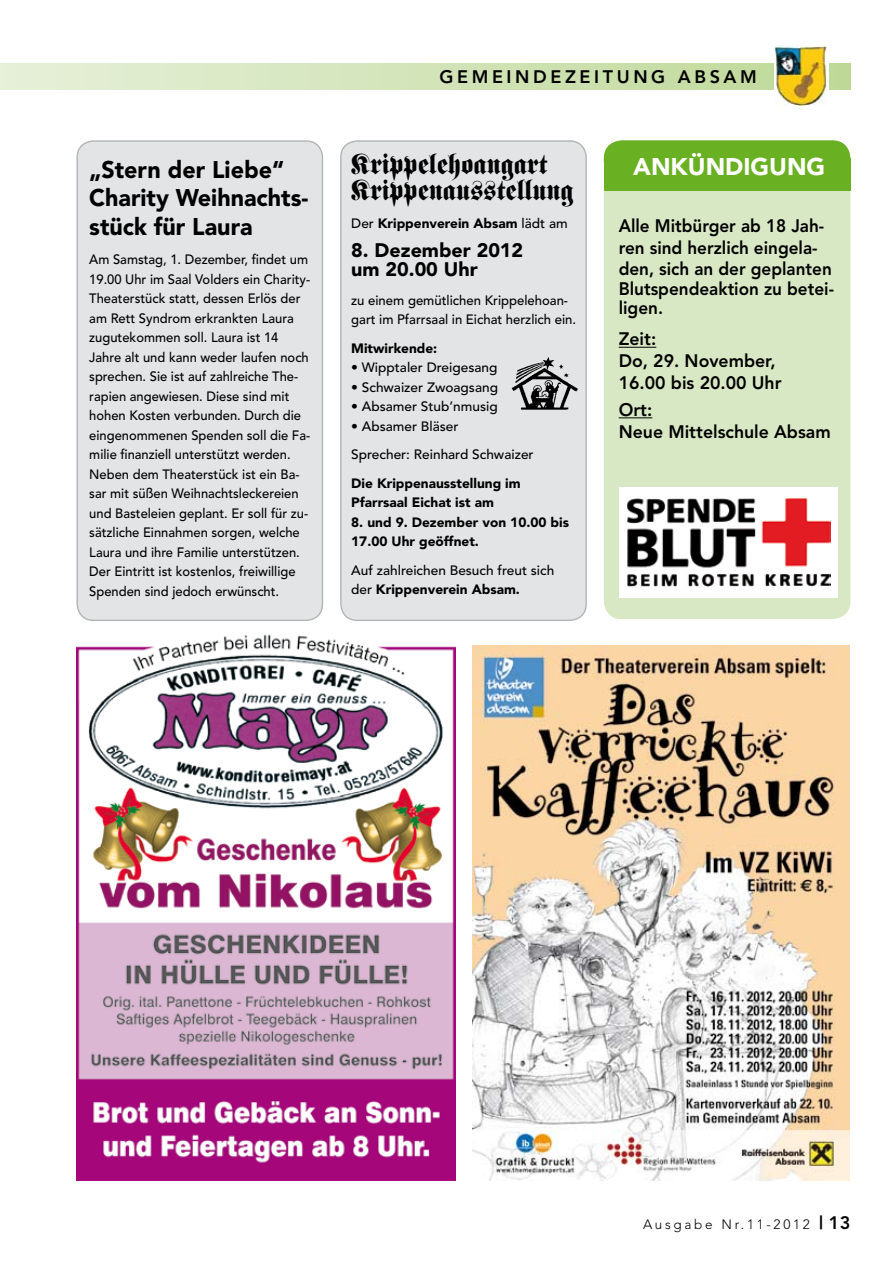
<style>
.page{position:relative;width:893px;height:1263px;background:#fff}
.page>*{position:absolute;margin:0;border:0;box-sizing:border-box;transform-origin:0 0}
.t1{font:28.5px/25.5px "Fette Fraktur";color:#000;scale:.92 1}
.t2{font:900 24px/28.5px "Avenir";color:#000}
.t3{font:900 24px "Avenir";color:#fff}
.t4{font:900 19.5px/19.5px "Avenir";color:#000}
.t5{font:800 18px/21.6px "Avenir";color:#000;scale:.95 1}
.t6{font:800 18px/21.9px "Avenir";color:#000}
.t7{font:800 18px "Avenir";letter-spacing:.2em;color:#000}
.t8{font:500 13.5px/19.5px "Avenir";color:#000;scale:.96 1}
.t9{font:500 13.5px/19.5px "Avenir";color:#000}
.t10{font:900 13.5px/19.5px "Avenir";color:#000}
.t11{font:300 13.5px "Avenir";letter-spacing:.2em;color:#000}
.s1{font-weight:500}
.s2{font-weight:900}
.s3{font-weight:800;font-size:18px}
</style>
<div class="page">
<div style="left:0;top:64px;width:850px;height:25px;background:linear-gradient(to right,#e7f0d9,#bed899)"></div>
<div style="left:774px;top:45px;width:55px;height:65px;background:#fff"></div>
<img style="left:775px;top:45px;width:52px;height:61px">
<img style="left:77px;top:634px;width:378px;height:546px">
<div style="left:341px;top:141px;width:245px;height:479px;background:#e3e4e5;border-radius:16px"></div>
<div style="left:340px;top:140px;width:247px;height:481px;border:1px solid #b1b3b4;border-radius:16px"></div>
<div style="left:77px;top:141px;width:245px;height:479px;background:#e3e4e5;border-radius:16px"></div>
<div style="left:77px;top:140px;width:246px;height:481px;border:1px solid #b1b3b4;border-radius:16px"></div>
<img style="left:511px;top:357px;width:67px;height:53px">
<img style="left:472px;top:645px;width:378px;height:535px">
<div style="left:604px;top:176px;width:246px;height:443px;background:#d9e8c4;border-radius:18px"></div>
<div style="left:604px;top:159px;width:246px;height:32px;background:#6ab023"></div>
<div style="left:604px;top:140px;width:246px;height:40px;background:#6ab023;border-radius:18px"></div>
<hr style="left:619px;top:347px;width:37px;height:1px;background:#000">
<hr style="left:619px;top:417px;width:33px;height:1px;background:#000">
<div style="left:619px;top:488px;width:218px;height:110px;background:#fff"></div>
<img style="left:627px;top:498px;width:203px;height:89px">
<h2 class="t2" style="left:89px;top:155px;width:221px">„Stern der Liebe“<br>Charity Weihnachts&shy;stück für Laura</h2>
<p class="t8" style="left:89px;top:250px;width:232px">Am Samstag, 1. Dezember, findet um 19.00 Uhr im Saal Volders ein Charity-Theaterstück statt, dessen Erlös der am Rett Syndrom erkrankten Laura zugutekommen soll. Laura ist 14<br>Jahre alt und kann weder laufen noch sprechen. Sie ist auf zahlreiche The&shy;rapien angewiesen. Diese sind mit hohen Kosten verbunden. Durch die eingenommenen Spenden soll die Fa&shy;milie finanziell unterstützt werden.<br>Neben dem Theaterstück ist ein Ba&shy;sar mit süßen Weihnachtsleckereien und Basteleien geplant. Er soll für zu&shy;sätzliche Einnahmen sorgen, welche Laura und ihre Familie unterstützen.<br>Der Eintritt ist kostenlos, freiwillige Spenden sind jedoch erwünscht.</p>
<h3 class="t7" style="left:440px;top:66px;width:319px">gemeindezeitung a bsa m</h3>
<h1 class="t1" style="left:351px;top:152px;width:243px">Krippelehoangart<br>Krippenausstellung</h1>
<p class="t10" style="left:351px;top:214px;width:218px"><span class="s1">Der</span> Krippenverein Absam <span class="s1">lädt am</span></p>
<h3 class="t4" style="left:351px;top:240px;width:174px">8. Dezember 2012 um 20.00 Uhr</h3>
<p class="t9" style="left:351px;top:291px;width:226px">zu einem gemütlichen Krippelehoan&shy;gart im Pfarrsaal in Eichat herzlich ein.</p>
<p class="t10" style="left:351px;top:338px;width:88px">Mitwirkende:</p>
<p class="t9" style="left:351px;top:358px;width:148px">• Wipptaler Dreigesang</p>
<p class="t9" style="left:351px;top:378px;width:148px">• Schwaizer Zwoagsang</p>
<p class="t9" style="left:351px;top:397px;width:148px">• Absamer Stub’nmusig</p>
<p class="t9" style="left:351px;top:412px;width:184px;line-height:28.5px">• Absamer Bläser<br>Sprecher: Reinhard Schwaizer</p>
<p class="t10" style="left:351px;top:473px;width:171px">Die Krippenausstellung im<br>Pfarrsaal Eichat ist am</p>
<p class="t10" style="left:351px;top:512px;width:219px">8. und 9. Dezember von 10.00 bis<br>17.00 Uhr geöffnet.</p>
<p class="t9" style="left:351px;top:561px;width:205px">Auf zahlreichen Besuch freut sich der <span class="s2">Krippenverein Absam.</span></p>
<h2 class="t3" style="left:633px;top:152px;width:91px">Ankündigung</h2>
<h3 class="t5" style="left:619px;top:215px;width:226px">Alle Mitbürger ab 18 Jah&shy;ren sind herzlich eingela&shy;den, sich an der geplanten</h3>
<h3 class="t5" style="left:619px;top:279px;width:228px;line-height:19.5px">Blutspendeaktion zu betei&shy;ligen.</h3>
<h3 class="t6" style="left:619px;top:328px;width:164px">Zeit:<br>Do, 29. November,<br>16.00 bis 20.00 Uhr</h3>
<h3 class="t6" style="left:619px;top:399px;width:214px">Ort:<br>Neue M ittelschule Absam</h3>
<p class="t11" style="left:643px;top:1216px;width:209px">Ausgabe Nr.11-2012 <span class="s3">| 13</span></p>
</div>
